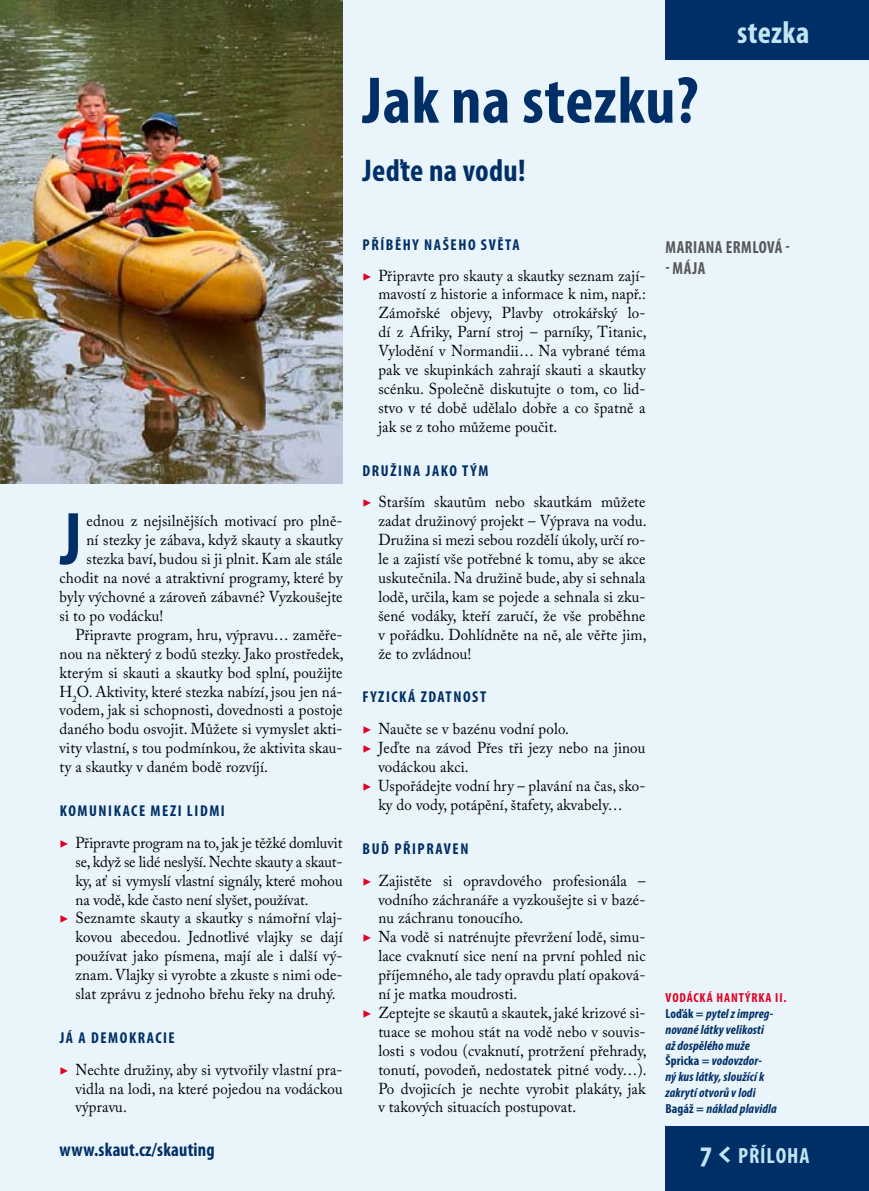
<style>
.page{position:relative;width:869px;height:1191px;background:#fff}
.page>*{position:absolute;margin:0;border:0;box-sizing:border-box;transform-origin:0 0}
.t1{font:700 condensed 75.42px "Myriad Pro";color:#002e67;scale:.95 1}
.t2{font:700 condensed 66.5px "Myriad Pro";letter-spacing:.01em;color:#002e67}
.t3{font:700 condensed 31.5px "Myriad Pro";letter-spacing:.01em;color:#002e67}
.t4{font:700 condensed 31.5px "Myriad Pro";color:#c1e5f1}
.t5{font:700 condensed 22.05px "Myriad Pro";letter-spacing:.035em;color:#c1e5f1}
.t6{font:700 condensed 19.25px "Myriad Pro";letter-spacing:.01em;color:#002e67;scale:.95 1}
.t7{font:700 condensed 17.5px "Myriad Pro";letter-spacing:.03em;color:#58585a;scale:.95 1}
.t8{font:15.75px/18.9px "Adobe Caslon Pro";letter-spacing:.01em;color:#000;text-align:justify;scale:.95 1}
.t9{font:700 condensed 15.75px "Myriad Pro";letter-spacing:.1em;color:#002e67}
.t10{font:italic 700 condensed 13.12px/15.8px "Myriad Pro";letter-spacing:.01em;color:#002e67}
.s1{font-family:"Minion Pro";color:#e20025}
.s2{font-style:normal;color:#e20025}
.s3{font-style:normal}
.s4{font-size:31.5px}
.s5{font-family:"The Mix CE B7";font-stretch:normal;font-size:28px}
</style>
<div class="page">
<div style="left:0;top:0;width:868px;height:1191px;background:#e9f5fa"></div>
<div style="left:665px;top:1126px;width:203px;height:65px;background:#002e67"></div>
<div style="left:665px;top:0;width:203px;height:60px;background:#002e67"></div>
<img style="left:0;top:0;width:342px;height:484px">
<h2 class="t2" style="left:362px;top:59px;width:337px">JAK NA STEZKU?</h2>
<h3 class="t3" style="left:362px;top:151px;width:164px">JEĎTE NA VODU!</h3>
<h3 class="t4" style="left:736px;top:13px;width:74px">STEZKA</h3>
<h1 class="t1" style="left:60px;top:492px;width:24px">J</h1>
<p class="t8" style="left:86px;top:511px;width:271px">ednou z nejsilnějších motivací pro plně-</p>
<p class="t8" style="left:86px;top:530px;width:271px">ní stezky je zábava, když skauty a skautky</p>
<p class="t8" style="left:86px;top:549px;width:271px">stezka baví, budou si ji plnit. Kam ale stále</p>
<p class="t8" style="left:60px;top:568px;width:299px">chodit na nové a atraktivní programy, které by</p>
<p class="t8" style="left:60px;top:587px;width:299px">byly výchovné a zároveň zábavné? Vyzkoušejte</p>
<p class="t8" style="left:60px;top:606px;width:110px">si to po vodácku!</p>
<p class="t8" style="left:75px;top:625px;width:282px">Připravte program, hru, výpravu… zaměře-</p>
<p class="t8" style="left:60px;top:644px;width:300px">nou na některý z bodů stezky. Jako prostředek,</p>
<p class="t8" style="left:60px;top:662px;width:299px">kterým si skauti a skautky bod splní, použijte</p>
<p class="t8" style="left:60px;top:681px;width:299px">H<sub>2</sub>O. Aktivity, které stezka nabízí, jsou jen ná-</p>
<p class="t8" style="left:60px;top:700px;width:299px">vodem, jak si schopnosti, dovednosti a postoje</p>
<p class="t8" style="left:60px;top:719px;width:299px">daného bodu osvojit. Můžete si vymyslet akti-</p>
<p class="t8" style="left:60px;top:738px;width:299px">vity vlastní, s tou podmínkou, že aktivita skau-</p>
<p class="t8" style="left:60px;top:757px;width:221px">ty a skautky v daném bodě rozvíjí.</p>
<p class="t9" style="left:60px;top:801px;width:166px">KOMUNIKACE MEZI LIDMI</p>
<p class="t8" style="left:60px;top:833px;width:299px"><span class="s1">▶</span> Připravte program na to, jak je těžké domluvit</p>
<p class="t8" style="left:75px;top:851px;width:282px">se, když se lidé neslyší. Nechte skauty a skaut-</p>
<p class="t8" style="left:75px;top:870px;width:282px">ky, ať si vymyslí vlastní signály, které mohou</p>
<p class="t8" style="left:75px;top:889px;width:247px">na vodě, kde často není slyšet, používat.</p>
<p class="t8" style="left:60px;top:908px;width:299px"><span class="s1">▶</span> Seznamte skauty a skautky s námořní vlaj-</p>
<p class="t8" style="left:75px;top:927px;width:282px">kovou abecedou. Jednotlivé vlajky se dají</p>
<p class="t8" style="left:75px;top:946px;width:282px">používat jako písmena, mají ale i další vý-</p>
<p class="t8" style="left:75px;top:965px;width:282px">znam. Vlajky si vyrobte a zkuste s nimi ode-</p>
<p class="t8" style="left:75px;top:984px;width:275px">slat zprávu z jednoho břehu řeky na druhý.</p>
<p class="t9" style="left:60px;top:1027px;width:116px">JÁ A DEMOKRACIE</p>
<p class="t8" style="left:75px;top:1059px;width:282px;text-indent:-16px"><span class="s1">▶</span> Nechte družiny, aby si vytvořily vlastní pra&shy;vidla na lodi, na které pojedou na vodáckou výpravu.</p>
<p class="t9" style="left:362px;top:235px;width:158px">PŘÍBĚHY NAŠEHO SVĚTA</p>
<p class="t8" style="left:378px;top:266px;width:284px;text-indent:-16px"><span class="s1">▶</span> Připravte pro skauty a skautky seznam zají&shy;mavostí z historie a informace k nim, např.:<br>Zámořské objevy, Plavby otrokářský lo&shy;dí z Afriky, Parní stroj – parníky, Titanic, Vylodění v Normandii… Na vybrané téma pak ve skupinkách zahrají skauti a skautky scénku. Společně diskutujte o tom, co lid&shy;stvo v té době udělalo dobře a co špatně a jak se z toho můžeme poučit.</p>
<p class="t9" style="left:362px;top:460px;width:127px">DRUŽINA JAKO T ÝM</p>
<p class="t8" style="left:378px;top:492px;width:284px;text-indent:-16px"><span class="s1">▶</span> Starším skautům nebo skautkám můžete zadat družinový projekt – Výprava na vodu.<br>Družina si mezi sebou rozdělí úkoly, určí ro&shy;le a zajistí vše potřebné k tomu, aby se akce uskutečnila. Na družině bude, aby si sehnala lodě, určila, kam se pojede a sehnala si zku&shy;šené vodáky, kteří zaručí, že vše proběhne v pořádku. Dohlídněte na ně, ale věřte jim, že to zvládnou!</p>
<p class="t9" style="left:362px;top:687px;width:118px">FYZICKÁ ZDATN OST</p>
<p class="t8" style="left:362px;top:719px;width:219px"><span class="s1">▶</span> Naučte se v bazénu vodní polo.</p>
<p class="t8" style="left:362px;top:738px;width:299px"><span class="s1">▶</span> Jeďte na závod Přes tři jezy nebo na jinou</p>
<p class="t8" style="left:378px;top:757px;width:96px">vodáckou akci.</p>
<p class="t8" style="left:362px;top:776px;width:299px"><span class="s1">▶</span> Uspořádejte vodní hry – plavání na čas, sko-</p>
<p class="t8" style="left:378px;top:795px;width:258px">ky do vody, potápění, štafety, akvabely…</p>
<p class="t9" style="left:362px;top:838px;width:105px">BUĎ PŘIPRAVEN</p>
<p class="t8" style="left:362px;top:870px;width:299px"><span class="s1">▶</span> Zajistěte si opravdového profesionála –</p>
<p class="t8" style="left:378px;top:889px;width:282px">vodního záchranáře a vyzkoušejte si v bazé-</p>
<p class="t8" style="left:378px;top:908px;width:154px">nu záchranu tonoucího.</p>
<p class="t8" style="left:362px;top:927px;width:299px"><span class="s1">▶</span> Na vodě si natrénujte převržení lodě, simu-</p>
<p class="t8" style="left:378px;top:946px;width:282px">lace cvaknutí sice není na první pohled nic</p>
<p class="t8" style="left:378px;top:965px;width:282px">příjemného, ale tady opravdu platí opaková-</p>
<p class="t8" style="left:378px;top:984px;width:148px">ní je matka moudrosti.</p>
<p class="t8" style="left:362px;top:1003px;width:299px"><span class="s1">▶</span> Zeptejte se skautů a skautek, jaké krizové si-</p>
<p class="t8" style="left:378px;top:1022px;width:282px">tuace se mohou stát na vodě nebo v souvis-</p>
<p class="t8" style="left:378px;top:1040px;width:284px">losti s vodou (cvaknutí, protržení přehrady,</p>
<p class="t8" style="left:378px;top:1059px;width:284px">tonutí, povodeň, nedostatek pitné vody…).</p>
<p class="t8" style="left:378px;top:1078px;width:282px">Po dvojicích je nechte vyrobit plakáty, jak</p>
<p class="t8" style="left:378px;top:1097px;width:210px">v takových situacích postupovat.</p>
<p class="t7" style="left:665px;top:236px;width:132px">MARIANA ERMLOVÁ -</p>
<p class="t7" style="left:665px;top:257px;width:44px">- MÁJA</p>
<p class="t10" style="left:665px;top:989px;width:123px"><span class="s2">VODÁCKÁ HANT ÝRKA II .<br></span><span class="s3">LOĎÁK =</span> pytel z impreg&shy;nované látky velikosti<br>až dospělého muže<br><span class="s3">ŠPRICKA =</span> vodovzdor-<br>ný kus látky, sloužící k zakrytí otvorů vlodi<br><span class="s3">BAGÁŽ =</span> náklad plavidla</p>
<p class="t6" style="left:60px;top:1137px;width:164px">WWW.SKAUT.CZ/SKAUTING</p>
<h3 class="t5" style="left:700px;top:1141px;width:110px"><span class="s4">7</span> <span class="s5">&lt;</span> příloha</h3>
</div>
